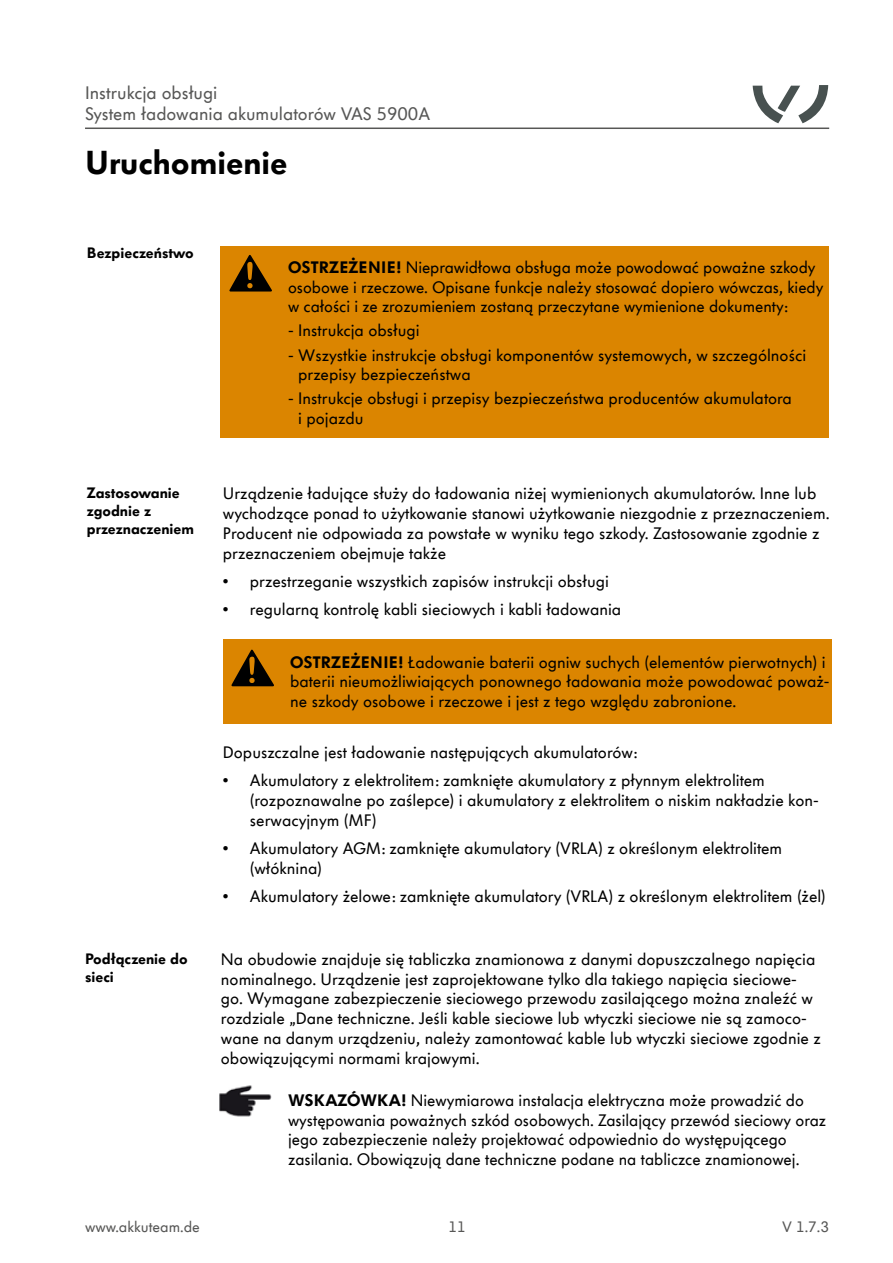
<style>
.page{position:relative;width:893px;height:1263px;background:#fff}
.page>*{position:absolute;margin:0;border:0;box-sizing:border-box;transform-origin:0 0}
.t1{font:900 33px "VW Headline OT";color:#000}
.t2{font:18px/21.6px "VW Headline OT";color:#575756}
.t3{font:16.5px/19.8px "VW Headline OT";color:#000}
.t4{font:900 15px/18px "VW Headline OT";color:#000}
.t5{font:15px "VW Headline OT";color:#575756}
.s1{font-weight:900}
</style>
<div class="page">
<hr style="left:85px;top:128px;width:744px;height:1px;background:#575756">
<svg style="left:753px;top:85px;width:75px;height:38px"></svg>
<div style="left:221px;top:247px;width:608px;height:191px;background:#db8500"></div>
<svg style="left:229px;top:255px;width:43px;height:36px"></svg>
<div style="left:223px;top:639px;width:608px;height:85px;background:#db8500"></div>
<svg style="left:231px;top:650px;width:43px;height:36px"></svg>
<img style="left:219px;top:1085px;width:53px;height:32px">
<p class="t2" style="left:85px;top:82px;width:347px">Instrukcja obsługi<br>System ładowania akumulatorów VAS 5900A</p>
<h1 class="t1" style="left:85px;top:140px;width:204px">Uruchomienie</h1>
<p class="t4" style="left:87px;top:243px;width:108px">Bezpieczeństwo</p>
<p class="t4" style="left:87px;top:484px;width:108px">Zastosowanie zgodnie z przeznaczeniem</p>
<p class="t4" style="left:85px;top:949px;width:104px">Podłączenie do sieci</p>
<p class="t3" style="left:288px;top:258px;width:537px"><span class="s1">OSTRZEŻENIE!</span> Nieprawidłowa obsługa może powodować poważne szkody osobowe i rzeczowe. Opisane funkcje należy stosować dopiero wówczas, kiedy w całości i ze zrozumieniem zostaną przeczytane wymienione dokumenty:</p>
<p class="t3" style="left:288px;top:321px;width:133px">- Instrukcja obsługi</p>
<p class="t3" style="left:298px;top:345px;width:509px;text-indent:-10px">- Wszystkie instrukcje obsługi komponentów systemowych, w szczególności przepisy bezpieczeństwa</p>
<p class="t3" style="left:298px;top:389px;width:495px;text-indent:-10px">- Instrukcje obsługi i przepisy bezpieczeństwa producentów akumulatora i pojazdu</p>
<p class="t3" style="left:223px;top:484px;width:608px">Urządzenie ładujące służy do ładowania niżej wymienionych akumulatorów. Inne lub wychodzące ponad to użytkowanie stanowi użytkowanie niezgodnie z przeznaczeniem.<br>Producent nie odpowiada za powstałe w wyniku tego szkody. Zastosowanie zgodnie z przeznaczeniem obejmuje także</p>
<p class="t3" style="left:223px;top:572px;width:387px">• przestrzeganie wszystkich zapisów instrukcji obsługi</p>
<p class="t3" style="left:223px;top:600px;width:400px">• regularną kontrolę kabli sieciowych i kabli ładowania</p>
<p class="t3" style="left:290px;top:652px;width:541px"><span class="s1">OSTRZEŻENIE!</span> Ładowanie baterii ogniw suchych (elementów pierwotnych) i baterii nieumożliwiających ponownego ładowania może powodować poważ&shy;ne szkody osobowe i rzeczowe i jest z tego względu zabronione.</p>
<p class="t3" style="left:223px;top:742px;width:417px">Dopuszczalne jest ładowanie następujących akumulatorów:</p>
<p class="t3" style="left:250px;top:771px;width:570px;text-indent:-27px">• Akumulatory z elektrolitem: zamknięte akumulatory z płynnym elektrolitem (rozpoznawalne po zaślepce) i akumulatory z elektrolitem o niskim nakładzie kon&shy;serwacyjnym (MF)</p>
<p class="t3" style="left:250px;top:838px;width:534px;text-indent:-27px">• Akumulatory AGM: zamknięte akumulatory (VRLA) z określonym elektrolitem (włóknina)</p>
<p class="t3" style="left:223px;top:887px;width:604px">• Akumulatory żelowe: zamknięte akumulatory (VRLA) z określonym elektrolitem (żel)</p>
<p class="t3" style="left:221px;top:949px;width:601px">Na obudowie znajduje się tabliczka znamionowa z danymi dopuszczalnego napięcia nominalnego. Urządzenie jest zaprojektowane tylko dla takiego napięcia sieciowe&shy;go. Wymagane zabezpieczenie sieciowego przewodu zasilającego można znaleźć w rozdziale „Dane techniczne. Jeśli kable sieciowe lub wtyczki sieciowe nie są zamoco&shy;wane na danym urządzeniu, należy zamontować kable lub wtyczki sieciowe zgodnie z obowiązującymi normami krajowymi.</p>
<p class="t3" style="left:288px;top:1090px;width:540px"><span class="s1">WSKAZÓWKA!</span> Niewymiarowa instalacja elektryczna może prowadzić do występowania poważnych szkód osobowych. Zasilający przewód sieciowy oraz jego zabezpieczenie należy projektować odpowiednio do występującego zasilania. Obowiązują dane techniczne podane na tabliczce znamionowej.</p>
<p class="t5" style="left:85px;top:1217px;width:116px">www.akkuteam.de</p>
<p class="t5" style="left:448px;top:1217px;width:19px">11</p>
<p class="t5" style="left:782px;top:1217px;width:49px">V 1.7.3</p>
</div>
